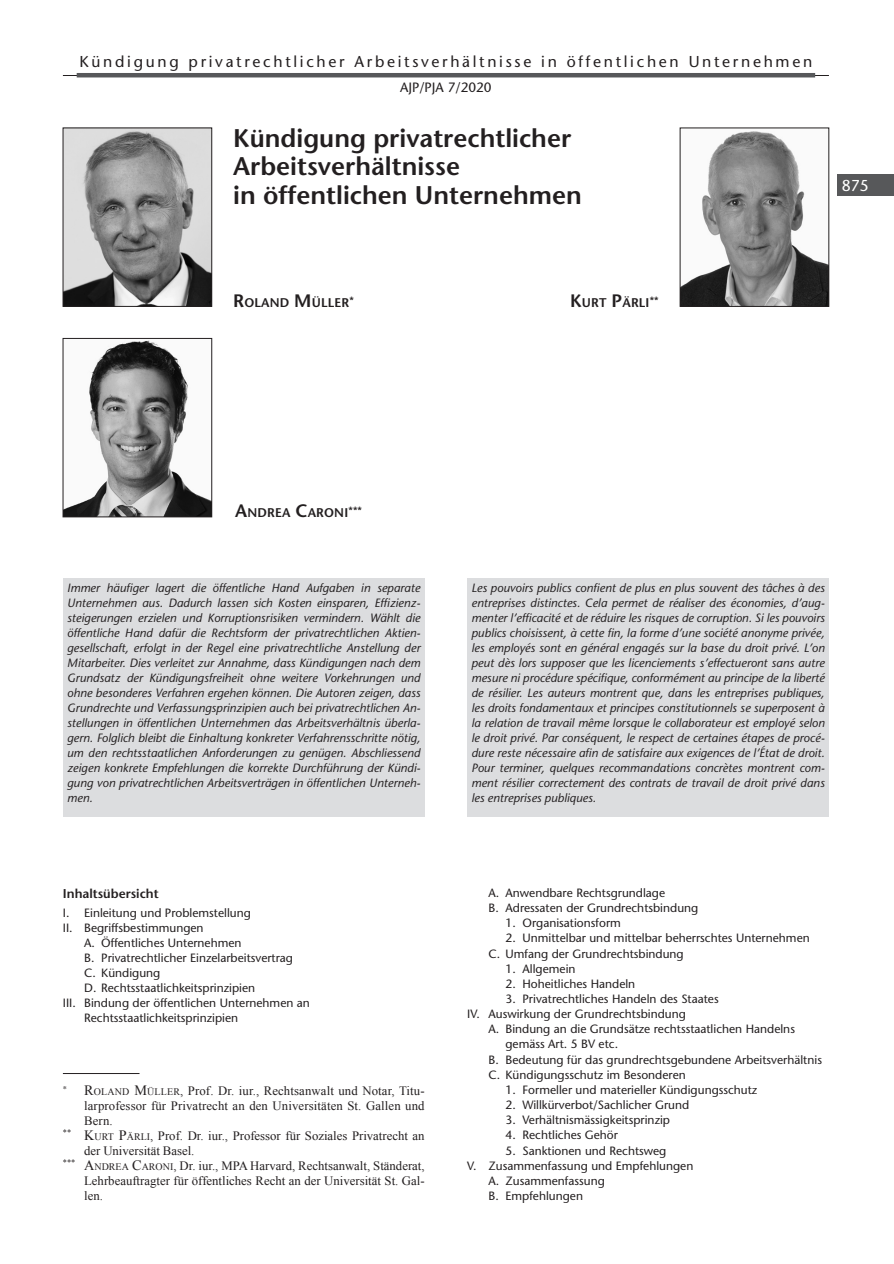
<style>
.page{position:relative;width:894px;height:1264px;background:#fff}
.page>*{position:absolute;margin:0;border:0;box-sizing:border-box;transform-origin:0 0}
._01_Titel_Beitrag{font:600 25.5px/28.5px "Stone Sans Std";color:#231f20}
.t1{font:500 15.75px "Stone Sans Std";letter-spacing:.17em;color:#231f20}
.t2{font:500 15.75px "Stone Sans Std";color:#fff}
.t3{font:500 13.5px "Stone Sans Std";color:#231f20}
._71_Fussnoten{font:12.75px/15px "Times New Roman";color:#231f20}
._70_Fussnoten_mit_Li{font:12.75px/15px "Times New Roman";letter-spacing:.01em;color:#231f20;text-align:justify}
._10_Inhaltsverz_Tite{font:600 12.75px "Stone Sans Std";color:#231f20}
._05_Legende_Autoren{font:600 12.6px "Stone Sans Std";letter-spacing:.015em;color:#231f20}
._07_Abstract_franz{font:italic 500 12px/15px "Stone Sans Std";color:#231f20;text-align:justify}
.t4{font:500 12px/15px "Stone Sans Std";color:#231f20}
._08_Abstract_dt{font:italic 500 12px/15px "Stone Sans Std";color:#231f20;text-align:justify}
.s1{font-size:18px}
.s2{font-size:14.25px}
.s3{font-size:10.05px}
</style>
<div class="page">
<hr style="left:63px;top:75px;width:765px;height:1px;background:#231f20">
<div style="left:837px;top:175px;width:56px;height:21px;background:#57585a"></div>
<hr style="left:77px;top:73px;width:737px;height:4px;background:#57585a">
<img style="left:681px;top:131px;width:145px;height:173px">
<div style="left:679px;top:128px;width:149px;height:178px;border:1px solid #231f20"></div>
<img style="left:65px;top:130px;width:145px;height:174px">
<div style="left:63px;top:128px;width:149px;height:178px;border:1px solid #231f20"></div>
<div style="left:63px;top:578px;width:361px;height:239px;background:#dcdddf"></div>
<div style="left:467px;top:578px;width:361px;height:239px;background:#dcdddf"></div>
<hr style="left:63px;top:1073px;width:76px;height:1px;background:#231f20">
<img style="left:65px;top:340px;width:145px;height:175px">
<div style="left:63px;top:338px;width:149px;height:179px;border:1px solid #231f20"></div>
<h2 class="t1" style="left:80px;top:53px;width:733px">Kündigung privatrechtlicher Arbeitsverhältnisse in öffentlichen Unternehmen</h2>
<p class="t3" style="left:400px;top:79px;width:93px">AJP/PJA 7/2020</p>
<p class="_01_Titel_Beitrag" style="left:233px;top:123px;width:350px">Kündigung privatrechtlicher<br>Arbeitsverhältnisse<br>in öffentlichen Unternehmen</p>
<h2 class="t2" style="left:841px;top:176px;width:29px">875</h2>
<p class="_05_Legende_Autoren" style="left:233px;top:295px;width:122px"><span class="s1">R</span>OLAND <span class="s1">M</span>ÜLLER<sup>*</sup></p>
<p class="_05_Legende_Autoren" style="left:570px;top:295px;width:90px"><span class="s1">K</span>URT <span class="s1">P</span>ÄRLI<sup>**</sup></p>
<p class="_05_Legende_Autoren" style="left:235px;top:505px;width:128px"><span class="s1">A</span>NDREA <span class="s1">C</span>ARONI<sup>***</sup></p>
<p class="_08_Abstract_dt" style="left:67px;top:580px;width:354px">Immer häufiger lagert die öffentliche Hand Aufgaben in separate Unternehmen aus. Dadurch lassen sich Kosten einsparen, Effizienz&shy;steigerungen erzielen und Korruptionsrisiken vermindern. Wählt die öffentliche Hand dafür die Rechtsform der privatrechtlichen Aktien&shy;gesellschaft, erfolgt in der Regel eine privatrechtliche Anstellung der Mitarbeiter. Dies verleitet zur Annahme, dass Kündigungen nach dem Grundsatz der Kündigungsfreiheit ohne weitere Vorkehrungen und ohne besonderes Verfahren ergehen können. Die Autoren zeigen, dass Grundrechte und Verfassungsprinzipien auch bei privatrechtlichen An&shy;stellungen in öffentlichen Unternehmen das Arbeitsverhältnis überla&shy;gern. Folglich bleibt die Einhaltung konkreter Verfahrensschritte nötig, um den rechtsstaatlichen Anforderungen zu genügen. Abschliessend zeigen konkrete Empfehlungen die korrekte Durchführung der Kündi&shy;gung von privatrechtlichen Arbeitsverträgen in öffentlichen Unterneh&shy;men.</p>
<p class="_10_Inhaltsverz_Tite" style="left:63px;top:885px;width:97px">Inhaltsübersicht</p>
<p class="t4" style="left:63px;top:905px;width:189px">I. Einleitung und Problemstellung</p>
<p class="t4" style="left:63px;top:920px;width:142px">II. Begriffsbestimmungen</p>
<p class="t4" style="left:84px;top:935px;width:159px">A. Öffentliches Unternehmen</p>
<p class="t4" style="left:84px;top:950px;width:210px">B. Privatrechtlicher Einzelarbeitsvertrag</p>
<p class="t4" style="left:84px;top:965px;width:78px">C. Kündigung</p>
<p class="t4" style="left:84px;top:980px;width:172px">D. Rechtsstaatlichkeitsprinzipien</p>
<p class="t4" style="left:84px;top:995px;width:227px;text-indent:-21px">III. Bindung der öffentlichen Unternehmen an<br>Rechtsstaatlichkeitsprinzipien</p>
<p class="_70_Fussnoten_mit_Li" style="left:84px;top:1082px;width:342px;text-indent:-14px"><span class="s2">R</span><span class="s3">OLAND</span> <span class="s2">M</span><span class="s3">ÜLLER</span>, Prof. Dr. iur., Rechtsanwalt und Notar, Titu&shy;larprofessor für Privatrecht an den Universitäten St. Gallen und Bern.</p>
<p class="_71_Fussnoten" style="left:84px;top:1127px;width:342px;text-indent:-21px"><sup>**</sup> <span class="s2">K</span><span class="s3">URT</span> <span class="s2">P</span><span class="s3">ÄRLI</span>, Prof. Dr. iur., Professor für Soziales Privatrecht an der Universität Basel.</p>
<p class="_71_Fussnoten" style="left:84px;top:1157px;width:342px;text-align:justify;text-indent:-21px"><sup>***</sup> <span class="s2">A</span><span class="s3">NDREA</span> <span class="s2">C</span><span class="s3">ARONI</span>, Dr. iur., MPA Harvard, Rechtsanwalt, Ständerat, Lehrbeauftragter für öffentliches Recht an der Universität St. Gal&shy;len.</p>
<p class="_07_Abstract_franz" style="left:471px;top:580px;width:354px">Les pouvoirs publics confient de plus en plus souvent des tâches à des entreprises distinctes. Cela permet de réaliser des économies, d’aug&shy;menter l’efficacité et de réduire les risques de corruption. Si les pouvoirs publics choisissent, à cette fin, la forme d’une société anonyme privée, les employés sont en général engagés sur la base du droit privé. L’on peut dès lors supposer que les licenciements s’effectueront sans autre mesure ni procédure spécifique, conformément au principe de la liberté de résilier. Les auteurs montrent que, dans les entreprises publiques, les droits fondamentaux et principes constitutionnels se superposent à la relation de travail même lorsque le collaborateur est employé selon le droit privé. Par conséquent, le respect de certaines étapes de procé&shy;dure reste nécessaire afin de satisfaire aux exigences de l’État de droit.<br>Pour terminer, quelques recommandations concrètes montrent com&shy;ment résilier correctement des contrats de travail de droit privé dans les entreprises publiques.</p>
<p class="t4" style="left:488px;top:885px;width:178px">A. Anwendbare Rechtsgrundlage</p>
<p class="t4" style="left:488px;top:900px;width:211px">B. Adressaten der Grundrechtsbindung</p>
<p class="t4" style="left:505px;top:915px;width:117px">1. Organisationsform</p>
<p class="t4" style="left:505px;top:930px;width:306px">2. Unmittelbar und mittelbar beherrschtes Unternehmen</p>
<p class="t4" style="left:488px;top:945px;width:197px">C. Umfang der Grundrechtsbindung</p>
<p class="t4" style="left:505px;top:960px;width:71px">1. Allgemein</p>
<p class="t4" style="left:505px;top:976px;width:131px">2. Hoheitliches Handeln</p>
<p class="t4" style="left:505px;top:991px;width:215px">3. Privatrechtliches Handeln des Staates</p>
<p class="t4" style="left:467px;top:1006px;width:220px">IV. Auswirkung der Grundrechtsbindung</p>
<p class="t4" style="left:505px;top:1021px;width:291px;text-indent:-17px">A. Bindung an die Grundsätze rechtsstaatlichen Handelns gemäss Art. 5 BV etc.</p>
<p class="t4" style="left:488px;top:1051px;width:335px">B. Bedeutung für das grundrechtsgebundene Arbeitsverhältnis</p>
<p class="t4" style="left:488px;top:1066px;width:199px">C. Kündigungsschutz im Besonderen</p>
<p class="t4" style="left:505px;top:1082px;width:253px">1. Formeller und materieller Kündigungsschutz</p>
<p class="t4" style="left:505px;top:1097px;width:185px">2. Willkürverbot/Sachlicher Grund</p>
<p class="t4" style="left:505px;top:1112px;width:166px">3. Verhältnismässigkeitsprinzip</p>
<p class="t4" style="left:505px;top:1127px;width:114px">4. Rechtliches Gehör</p>
<p class="t4" style="left:505px;top:1142px;width:162px">5. Sanktionen und Rechtsweg</p>
<p class="t4" style="left:467px;top:1157px;width:227px">V. Zusammenfassung und Empfehlungen</p>
<p class="t4" style="left:488px;top:1172px;width:118px">A. Zusammenfassung</p>
<p class="t4" style="left:488px;top:1188px;width:96px">B. Empfehlungen</p>
</div>
